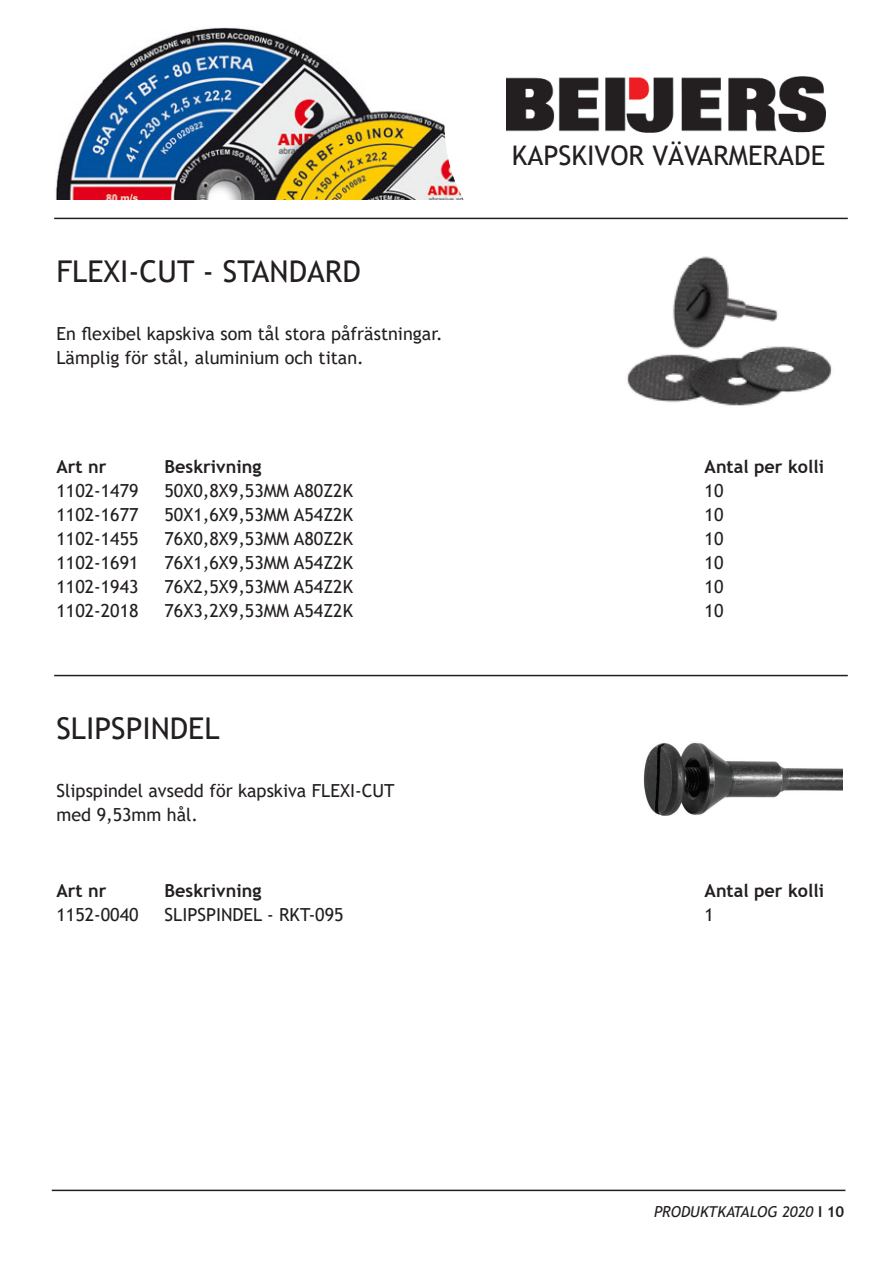
<style>
.page{position:relative;width:893px;height:1263px;background:#fff}
.page>*{position:absolute;margin:0;border:0;box-sizing:border-box;transform-origin:0 0}
.t1{font:30px "Trebuchet MS";color:#231f20}
.t2{font:27px "Trebuchet MS";color:#231f20}
.t3{font:18px/24px "Trebuchet MS";color:#231f20}
.t4{font:700 18px "Trebuchet MS";color:#231f20}
.t5{font:italic 15px "Trebuchet MS";color:#231f20}
.s1{font-weight:700;font-style:normal}
</style>
<div class="page">
<hr style="left:52px;top:1189px;width:793px;height:2px;background:#231f20">
<img style="left:627px;top:256px;width:205px;height:150px">
<hr style="left:54px;top:675px;width:794px;height:1px;background:#231f20">
<img style="left:643px;top:742px;width:199px;height:74px">
<img style="left:55px;top:27px;width:408px;height:172px">
<div style="left:445px;top:7px;width:152px;height:231px;background:#fff;border-radius:50%"></div>
<img style="left:506px;top:76px;width:319px;height:57px">
<hr style="left:54px;top:218px;width:794px;height:1px;background:#231f20">
<p class="t1" style="left:57px;top:252px;width:306px">FLEXI-CUT - STANDARD</p>
<p class="t3" style="left:57px;top:321px;width:388px">En flexibel kapskiva som tål stora påfrästningar.<br>Lämplig för stål, aluminium och titan.</p>
<p class="t2" style="left:512px;top:138px;width:315px">KAPSKIVOR VÄVARMERADE</p>
<p class="t4" style="left:57px;top:456px;width:51px">Art nr</p>
<p class="t4" style="left:165px;top:456px;width:98px">Beskrivning</p>
<p class="t4" style="left:705px;top:456px;width:121px">Antal per kolli</p>
<p class="t3" style="left:57px;top:479px;width:84px">1102-1479</p>
<p class="t3" style="left:165px;top:479px;width:190px">50X0,8X9,53MM A80Z2K</p>
<p class="t3" style="left:705px;top:479px;width:20px">10</p>
<p class="t3" style="left:57px;top:503px;width:84px">1102-1677</p>
<p class="t3" style="left:165px;top:503px;width:190px">50X1,6X9,53MM A54Z2K</p>
<p class="t3" style="left:705px;top:503px;width:20px">10</p>
<p class="t3" style="left:57px;top:527px;width:84px">1102-1455</p>
<p class="t3" style="left:165px;top:527px;width:190px">76X0,8X9,53MM A80Z2K</p>
<p class="t3" style="left:705px;top:527px;width:20px">10</p>
<p class="t3" style="left:57px;top:551px;width:84px">1102-1691</p>
<p class="t3" style="left:165px;top:551px;width:190px">76X1,6X9,53MM A54Z2K</p>
<p class="t3" style="left:705px;top:551px;width:20px">10</p>
<p class="t3" style="left:57px;top:575px;width:84px">1102-1943</p>
<p class="t3" style="left:165px;top:575px;width:190px">76X2,5X9,53MM A54Z2K</p>
<p class="t3" style="left:705px;top:575px;width:20px">10</p>
<p class="t3" style="left:57px;top:599px;width:84px">1102-2018</p>
<p class="t3" style="left:165px;top:599px;width:190px">76X3,2X9,53MM A54Z2K</p>
<p class="t3" style="left:705px;top:599px;width:20px">10</p>
<p class="t1" style="left:57px;top:709px;width:164px">SLIPSPINDEL</p>
<p class="t3" style="left:57px;top:778px;width:340px">Slipspindel avsedd för kapskiva FLEXI-CUT med 9,53mm hål.</p>
<p class="t4" style="left:57px;top:879px;width:51px">Art nr</p>
<p class="t4" style="left:165px;top:879px;width:98px">Beskrivning</p>
<p class="t4" style="left:705px;top:879px;width:121px">Antal per kolli</p>
<p class="t3" style="left:57px;top:902px;width:84px">1152-0040</p>
<p class="t3" style="left:165px;top:902px;width:181px">SLIPSPINDEL - RKT-095</p>
<p class="t3" style="left:705px;top:902px;width:11px">1</p>
<p class="t5" style="left:654px;top:1202px;width:192px">PRODUKTKATALOG 2020 <span class="s1">I 10</span></p>
</div>
